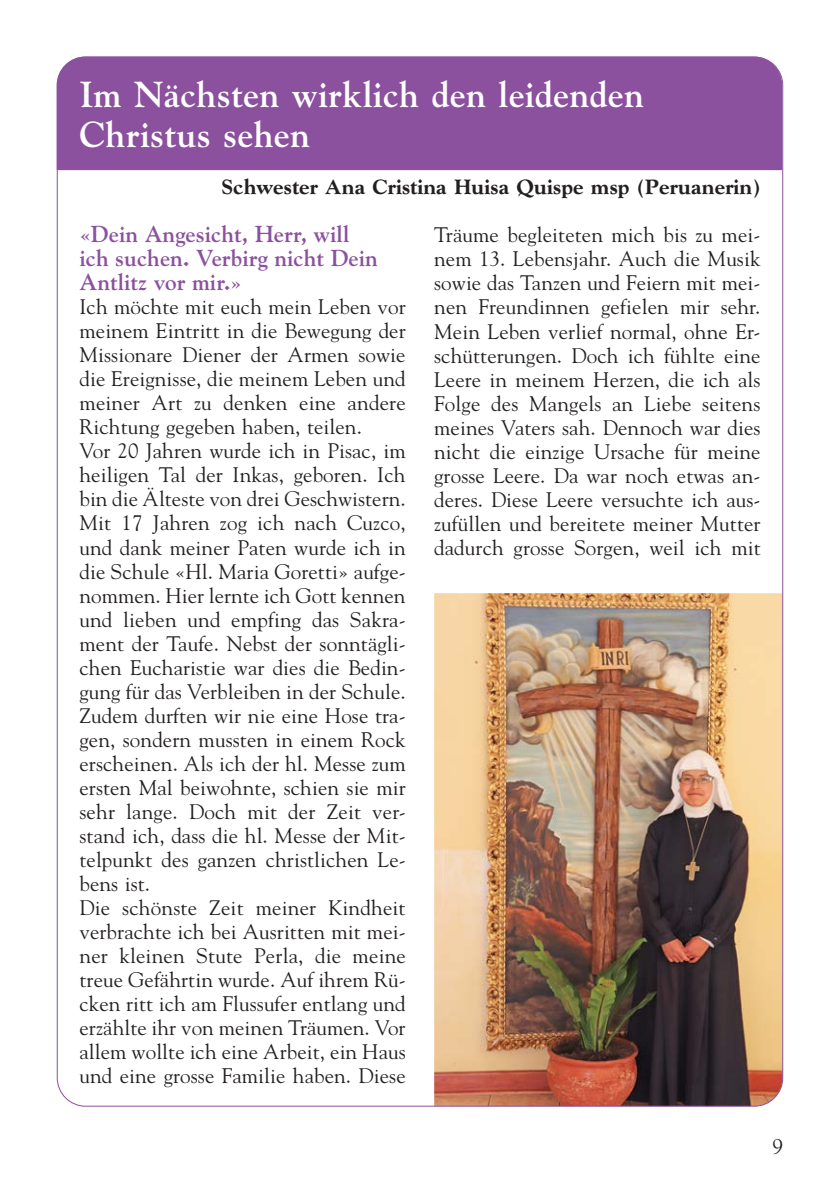
<style>
.page{position:relative;width:840px;height:1191px;background:#fff}
.page>*{position:absolute;margin:0;border:0;box-sizing:border-box;transform-origin:0 0}
.t1{font:700 36px/40px "Goudy";letter-spacing:.005em;color:#fff}
.t2{font:700 23px/24px "Goudy";color:#8b509e}
.t3{font:21.6px "Goudy";color:#282526}
.t4{font:21px/24px "Goudy";letter-spacing:.005em;color:#231f20}
.t5{font:800 21px "Goudy";letter-spacing:.005em;color:#231f20}
</style>
<div class="page">
<div style="left:57px;top:57px;width:724px;height:113px;background:#8b509e"></div>
<img style="left:434px;top:593px;width:348px;height:513px">
<h1 class="t1" style="left:79px;top:74px;width:566px">Im Nächsten wirklich den leidenden<br>Christus sehen</h1>
<p class="t5" style="left:221px;top:175px;width:540px">Schwester Ana Cristina Huisa Quispe msp (Peruanerin)</p>
<p class="t2" style="left:79px;top:222px;width:300px">«Dein Angesicht, Herr, will ich suchen. Verbirg nicht Dein<br>Antlitz vor mir.»</p>
<p class="t4" style="left:79px;top:294px;width:328px">Ich möchte mit euch mein Leben vor meinem Eintritt in die Bewegung der Missionare Diener der Armen sowie die Ereignisse, die meinem Leben und meiner Art zu denken eine andere Richtung gegeben haben, teilen.<br>Vor 20 Jahren wurde ich in Pisac, im heiligen Tal der Inkas, geboren. Ich bin die Älteste von drei Geschwistern.<br>Mit 17 Jahren zog ich nach Cuzco, und dank meiner Paten wurde ich in die Schule «Hl. Maria Goretti» aufge&shy;nommen. Hier lernte ich Gott kennen und lieben und empfing das Sakra&shy;ment der Taufe. Nebst der sonntägli&shy;chen Eucharistie war dies die Bedin&shy;gung für das Verbleiben in der Schule.<br>Zudem durften wir nie eine Hose tra&shy;gen, sondern mussten in einem Rock erscheinen. Als ich der hl. Messe zum ersten Mal beiwohnte, schien sie mir sehr lange. Doch mit der Zeit ver&shy;stand ich, dass die hl. Messe der Mit&shy;telpunkt des ganzen christlichen Le&shy;bens ist.<br>Die schönste Zeit meiner Kindheit verbrachte ich bei Ausritten mit mei&shy;ner kleinen Stute Perla, die meine treue Gefährtin wurde. Auf ihrem Rü&shy;cken ritt ich am Flussufer entlang und erzählte ihr von meinen Träumen. Vor allem wollte ich eine Arbeit, ein Haus und eine grosse Familie haben. Diese</p>
<p class="t4" style="left:434px;top:222px;width:328px">Träume begleiteten mich bis zu mei&shy;nem 13. Lebensjahr. Auch die Musik sowie das Tanzen und Feiern mit mei&shy;nen Freundinnen gefielen mir sehr.<br>Mein Leben verlief normal, ohne Er&shy;schütterungen. Doch ich fühlte eine Leere in meinem Herzen, die ich als Folge des Mangels an Liebe seitens meines Vaters sah. Dennoch war dies nicht die einzige Ursache für meine grosse Leere. Da war noch etwas an&shy;deres. Diese Leere versuchte ich aus&shy;zufüllen und bereitete meiner Mutter dadurch grosse Sorgen, weil ich mit</p>
<p class="t3" style="left:772px;top:1133px;width:12px">9</p>
</div>
